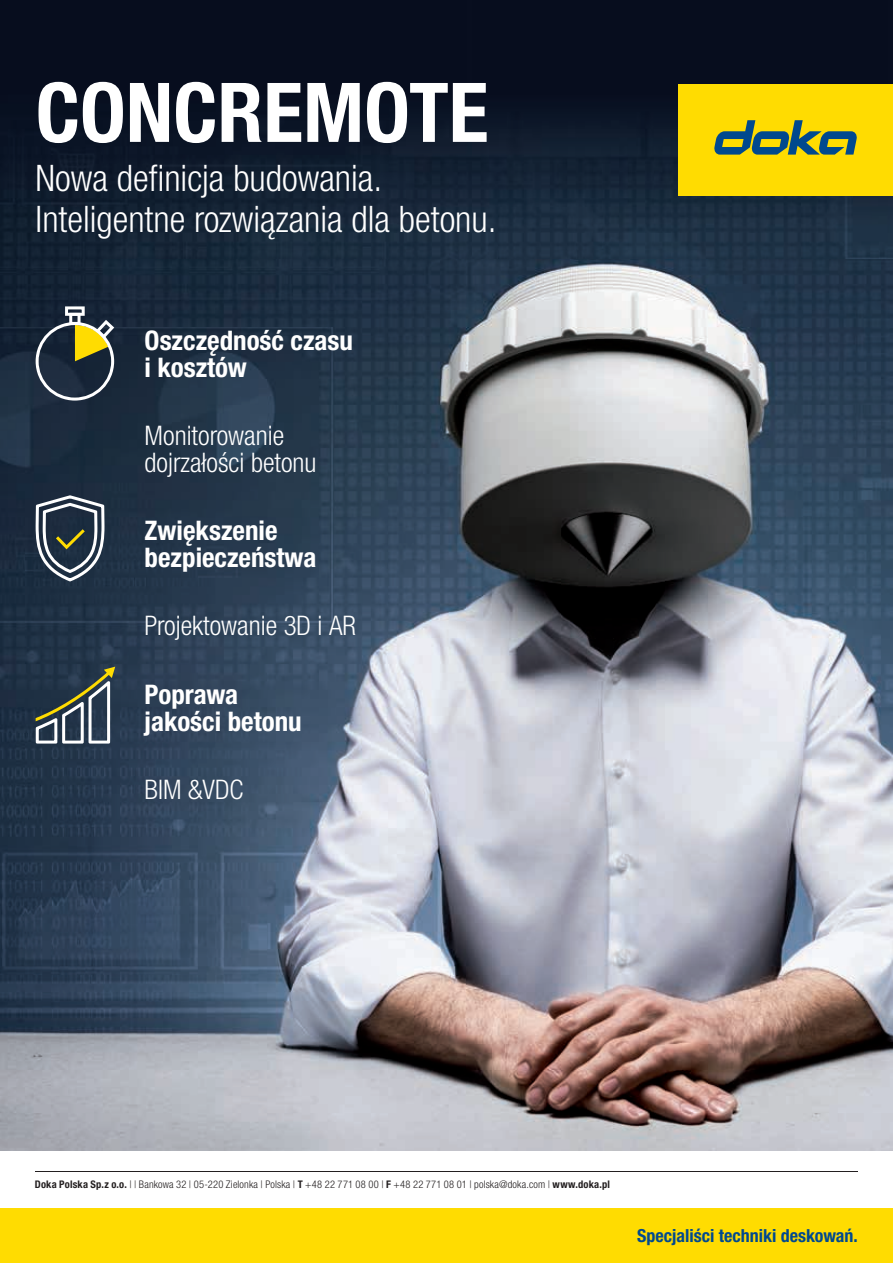
<style>
.page{position:relative;width:893px;height:1263px;background:#fff}
.page>*{position:absolute;margin:0;border:0;box-sizing:border-box;transform-origin:0 0}
.t1{font:700 condensed 82.5px "Helvetica Neue LTW1 G";color:#fff}
.t2{font:300 condensed 36.6px/40.5px "Helvetica Neue LTW1 G";color:#fff}
.t3{font:700 condensed 27px/27px "Helvetica Neue LTW1 G";color:#fff}
.t4{font:300 condensed 27px/27px "Helvetica Neue LTW1 G";color:#fff}
.t5{font:700 condensed 18px "Helvetica Neue LTW1 G";color:#01498e}
.t6{font:300 condensed 10.5px "Helvetica Neue LTW1 G";letter-spacing:.015em;color:#231f20}
.s1{font-weight:700}
</style>
<div class="page">
<img style="left:0;top:0;width:893px;height:1151px">
<div style="left:678px;top:84px;width:215px;height:112px;background:#ffdc01"></div>
<svg style="left:714px;top:120px;width:143px;height:35px"></svg>
<div style="left:0;top:1208px;width:893px;height:55px;background:#ffdc01"></div>
<hr style="left:35px;top:1171px;width:822px;height:1px;background:#231f20">
<svg style="left:36px;top:306px;width:78px;height:95px"></svg>
<svg style="left:36px;top:495px;width:68px;height:86px"></svg>
<svg style="left:36px;top:667px;width:79px;height:76px"></svg>
<h1 class="t1" style="left:36px;top:63px;width:454px">CONCREMOTE</h1>
<h2 class="t2" style="left:36px;top:159px;width:462px">Nowa definicja budowania.<br>Inteligentne rozwiązania dla betonu.</h2>
<h3 class="t3" style="left:145px;top:327px;width:210px">Oszczędność czasu i kosztów</h3>
<h3 class="t4" style="left:145px;top:422px;width:173px">Monitorowanie dojrzałości betonu</h3>
<h3 class="t3" style="left:145px;top:517px;width:173px">Zwiększenie bezpieczeństwa</h3>
<h3 class="t4" style="left:145px;top:612px;width:213px">Projektowanie 3D i AR</h3>
<h3 class="t3" style="left:145px;top:681px;width:159px">Poprawa jakości betonu</h3>
<h3 class="t4" style="left:145px;top:776px;width:100px">BIM &amp;VDC</h3>
<p class="t6" style="left:35px;top:1178px;width:577px"><span class="s1">Doka Polska Sp.z o.o.</span> | | Bankowa 32 | 05-220 Zielonka | Polska | <span class="s1">T</span> +48 22 771 08 00 | <span class="s1">F</span> +48 22 771 08 01 | polska@doka.com | <span class="s1">www.doka.pl</span></p>
<h3 class="t5" style="left:637px;top:1224px;width:222px">Specjaliści techniki deskowań.</h3>
</div>
